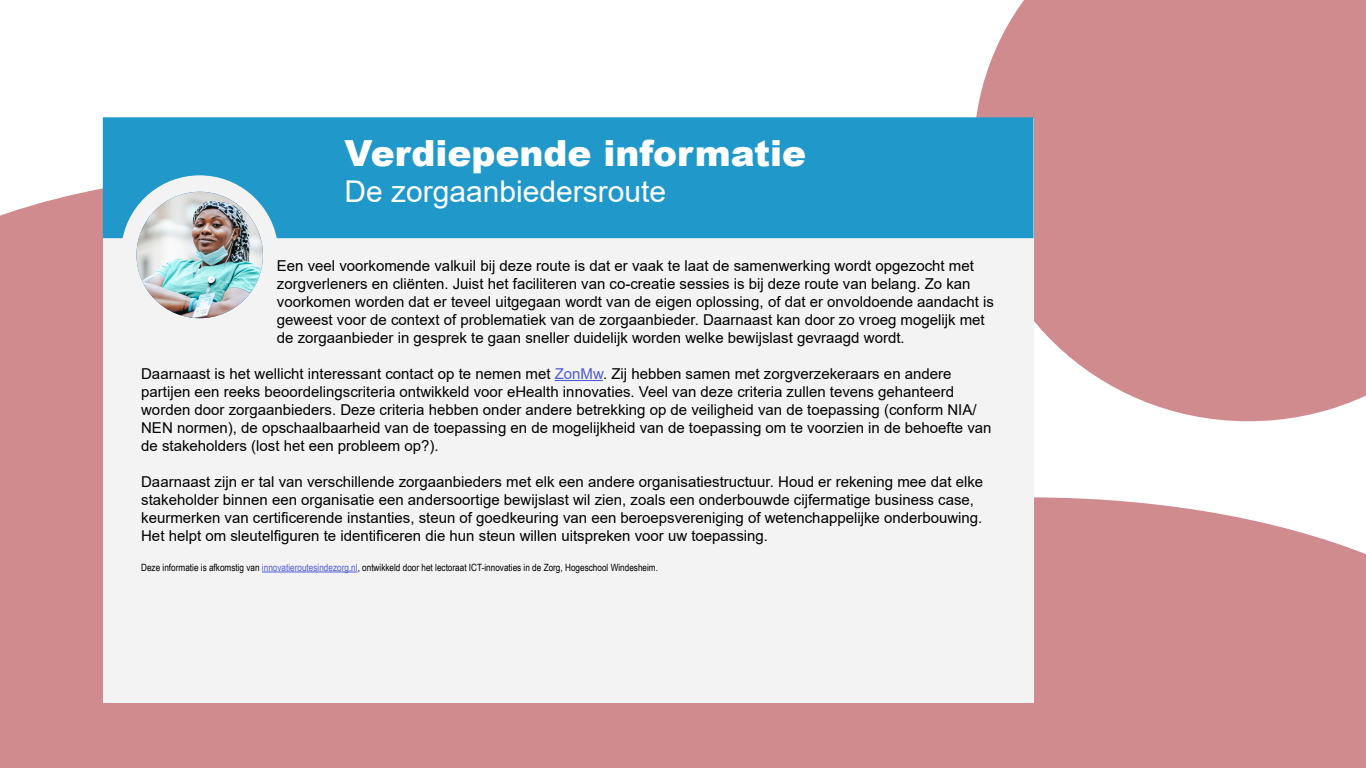
<style>
.page{position:relative;width:1366px;height:768px;background:#fff}
.page>*{position:absolute;margin:0;border:0;box-sizing:border-box;transform-origin:0 0}
.t1{font:900 36px "Arial";color:#fff}
.t2{font:30px "Arial";color:#fff}
.t3{font:15px/18px "Arial";color:#000}
.t4{font:10px "Arial Narrow";color:#000}
.s1{color:#4f5cd6}
</style>
<div class="page">
<div style="left:0;top:175px;width:518px;height:593px;background:#d08b8f"></div>
<div style="left:518px;top:497px;width:848px;height:271px;background:#d08b8f"></div>
<div style="left:976px;top:0;width:390px;height:421px;background:#d08b8f"></div>
<div style="left:103px;top:118px;width:931px;height:585px;background:#f3f3f3"></div>
<div style="left:103px;top:117px;width:931px;height:121px;background:#2098ca"></div>
<img style="left:137px;top:192px;width:126px;height:126px;border-radius:63px">
<hr style="left:555px;top:380px;width:48px;height:1px;background:#4f5cd6">
<hr style="left:262px;top:572px;width:96px;height:1px;background:#4f5cd6">
<h1 class="t1" style="left:344px;top:127px;width:463px">Verdiepende informatie</h1>
<h2 class="t2" style="left:344px;top:170px;width:323px">De zorgaanbiedersroute</h2>
<p class="t3" style="left:277px;top:257px;width:719px">Een veel voorkomende valkuil bij deze route is dat er vaak te laat de samenwerking wordt opgezocht met zorgverleners en cliënten. Juist het faciliteren van co-creatie sessies is bij deze route van belang. Zo kan voorkomen worden dat er teveel uitgegaan wordt van de eigen oplossing, of dat er onvoldoende aandacht is geweest voor de context of problematiek van de zorgaanbieder. Daarnaast kan door zo vroeg mogelijk met de zorgaanbieder in gesprek te gaan sneller duidelijk worden welke bewijslast gevraagd wordt.</p>
<p class="t3" style="left:141px;top:365px;width:852px">Daarnaast is het wellicht interessant contact op te nemen met <span class="s1">ZonMw</span>. Zij hebben samen met zorgverzekeraars en andere partijen een reeks beoordelingscriteria ontwikkeld voor eHealth innovaties. Veel van deze criteria zullen tevens gehanteerd worden door zorgaanbieders. Deze criteria hebben onder andere betrekking op de veiligheid van de toepassing (conform NIA/ NEN normen), de opschaalbaarheid van de toepassing en de mogelijkheid van de toepassing om te voorzien in de behoefte van de stakeholders (lost het een probleem op?).</p>
<p class="t3" style="left:141px;top:473px;width:844px">Daarnaast zijn er tal van verschillende zorgaanbieders met elk een andere organisatiestructuur. Houd er rekening mee dat elke stakeholder binnen een organisatie een andersoortige bewijslast wil zien, zoals een onderbouwde cijfermatige business case, keurmerken van certificerende instanties, steun of goedkeuring van een beroepsvereniging of wetenchappelijke onderbouwing.<br>Het helpt om sleutelfiguren te identificeren die hun steun willen uitspreken voor uw toepassing.</p>
<p class="t4" style="left:141px;top:560px;width:518px">Deze informatie is afkomstig van <span class="s1">innovatieroutesindezorg.nl</span>, ontwikkeld door het lectoraat ICT-innovaties in de Zorg, Hogeschool Windesheim.</p>
</div>
